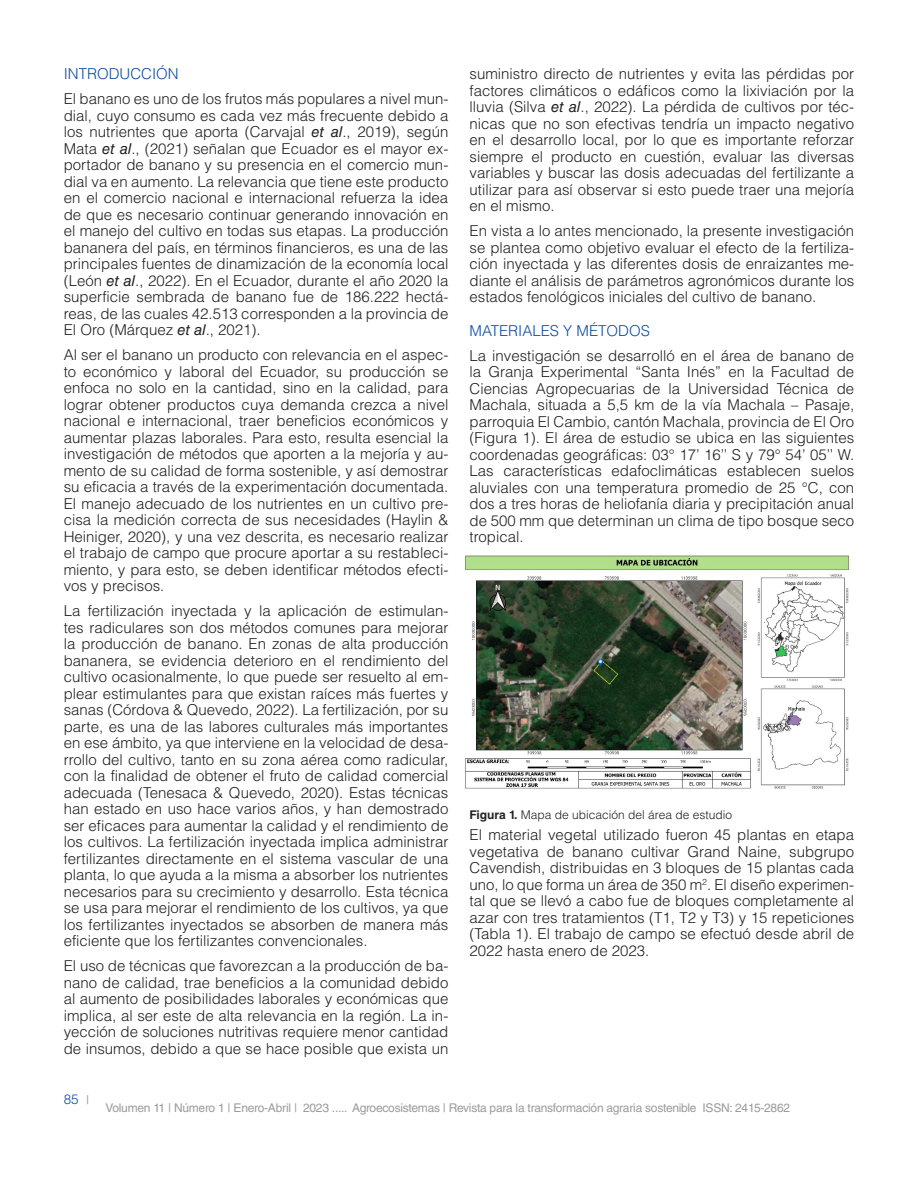
<style>
.page{position:relative;width:918px;height:1188px;background:#fff}
.page>*{position:absolute;margin:0;border:0;box-sizing:border-box;transform-origin:0 0}
.TEXTO{font:300 15px/16.5px "Helvetica LT Std";color:#231f20;text-align:justify}
.TITULOS_AZUL{font:300 15px "Helvetica LT Std";color:#0d4da1}
.t1{font:300 13.5px "Helvetica LT Std";color:#0d4da1}
.t2{font:12px "Helvetica LT Std";letter-spacing:-.02em;color:#999b9e}
.pie_de_foto{font:300 12px "Helvetica LT Std";color:#231f20}
.s1{font-weight:400;font-style:italic}
.s2{font-weight:700}
.s3{font-weight:400;font-size:12px;color:#999b9e}
</style>
<div class="page">
<img style="left:465px;top:555px;width:384px;height:234px">
<p class="TITULOS_AZUL" style="left:64px;top:65px;width:117px">INTRODUCCIÓN</p>
<p class="TEXTO" style="left:64px;top:91px;width:386px">El banano es uno de los frutos más populares a nivel mun&shy;dial, cuyo consumo es cada vez más frecuente debido a los nutrientes que aporta (Carvajal <span class="s1">et al</span>., 2019), según Mata <span class="s1">et al</span>., (2021) señalan que Ecuador es el mayor ex&shy;portador de banano y su presencia en el comercio mun&shy;dial va en aumento. La relevancia que tiene este producto en el comercio nacional e internacional refuerza la idea de que es necesario continuar generando innovación en el manejo del cultivo en todas sus etapas. La producción bananera del país, en términos financieros, es una de las principales fuentes de dinamización de la economía local (León <span class="s1">et al</span>., 2022). En el Ecuador, durante el año 2020 la superficie sembrada de banano fue de 186.222 hectá&shy;reas, de las cuales 42.513 corresponden a la provincia de El Oro (Márquez <span class="s1">et al</span>., 2021).</p>
<p class="TEXTO" style="left:64px;top:347px;width:386px">Al ser el banano un producto con relevancia en el aspec&shy;to económico y laboral del Ecuador, su producción se enfoca no solo en la cantidad, sino en la calidad, para lograr obtener productos cuya demanda crezca a nivel nacional e internacional, traer beneficios económicos y aumentar plazas laborales. Para esto, resulta esencial la investigación de métodos que aporten a la mejoría y au&shy;mento de su calidad de forma sostenible, y así demostrar su eficacia a través de la experimentación documentada.<br>El manejo adecuado de los nutrientes en un cultivo pre&shy;cisa la medición correcta de sus necesidades (Haylin &amp; Heiniger, 2020), y una vez descrita, es necesario realizar el trabajo de campo que procure aportar a su restableci&shy;miento, y para esto, se deben identificar métodos efecti&shy;vos y precisos.</p>
<p class="TEXTO" style="left:64px;top:603px;width:386px">La fertilización inyectada y la aplicación de estimulan&shy;tes radiculares son dos métodos comunes para mejorar la producción de banano. En zonas de alta producción bananera, se evidencia deterioro en el rendimiento del cultivo ocasionalmente, lo que puede ser resuelto al em&shy;plear estimulantes para que existan raíces más fuertes y sanas (Córdova &amp; Quevedo, 2022). La fertilización, por su parte, es una de las labores culturales más importantes en ese ámbito, ya que interviene en la velocidad de desa&shy;rrollo del cultivo, tanto en su zona aérea como radicular, con la finalidad de obtener el fruto de calidad comercial adecuada (Tenesaca &amp; Quevedo, 2020). Estas técnicas han estado en uso hace varios años, y han demostrado ser eficaces para aumentar la calidad y el rendimiento de los cultivos. La fertilización inyectada implica administrar fertilizantes directamente en el sistema vascular de una planta, lo que ayuda a la misma a absorber los nutrientes necesarios para su crecimiento y desarrollo. Esta técnica se usa para mejorar el rendimiento de los cultivos, ya que los fertilizantes inyectados se absorben de manera más eficiente que los fertilizantes convencionales.</p>
<p class="TEXTO" style="left:64px;top:958px;width:386px">El uso de técnicas que favorezcan a la producción de ba&shy;nano de calidad, trae beneficios a la comunidad debido al aumento de posibilidades laborales y económicas que implica, al ser este de alta relevancia en la región. La in&shy;yección de soluciones nutritivas requiere menor cantidad de insumos, debido a que se hace posible que exista un</p>
<p class="TEXTO" style="left:470px;top:66px;width:386px">suministro directo de nutrientes y evita las pérdidas por factores climáticos o edáficos como la lixiviación por la lluvia (Silva <span class="s1">et al</span>., 2022). La pérdida de cultivos por téc&shy;nicas que no son efectivas tendría un impacto negativo en el desarrollo local, por lo que es importante reforzar siempre el producto en cuestión, evaluar las diversas variables y buscar las dosis adecuadas del fertilizante a utilizar para así observar si esto puede traer una mejoría en el mismo.</p>
<p class="TEXTO" style="left:470px;top:223px;width:386px">En vista a lo antes mencionado, la presente investigación se plantea como objetivo evaluar el efecto de la fertiliza&shy;ción inyectada y las diferentes dosis de enraizantes me&shy;diante el análisis de parámetros agronómicos durante los estados fenológicos iniciales del cultivo de banano.</p>
<p class="TITULOS_AZUL" style="left:470px;top:321px;width:182px">MATERIALES Y MÉTODOS</p>
<p class="TEXTO" style="left:470px;top:347px;width:386px">La investigación se desarrolló en el área de banano de la Granja Experimental “Santa Inés” en la Facultad de Ciencias Agropecuarias de la Universidad Técnica de Machala, situada a 5,5 km de la vía Machala – Pasaje, parroquia El Cambio, cantón Machala, provincia de El Oro (Figura 1). El área de estudio se ubica en las siguientes coordenadas geográficas: 03° 17’ 16’’ S y 79° 54’ 05’’ W.<br>Las características edafoclimáticas establecen suelos aluviales con una temperatura promedio de 25 °C, con dos a tres horas de heliofanía diaria y precipitación anual de 500 mm que determinan un clima de tipo bosque seco tropical.</p>
<p class="pie_de_foto" style="left:470px;top:808px;width:264px"><span class="s2">Figura 1.</span> Mapa de ubicación del área de estudio</p>
<p class="TEXTO" style="left:470px;top:826px;width:386px">El material vegetal utilizado fueron 45 plantas en etapa vegetativa de banano cultivar Grand Naine, subgrupo Cavendish, distribuidas en 3 bloques de 15 plantas cada uno, lo que forma un área de 350 m<sup>2</sup>. El diseño experimen&shy;tal que se llevó a cabo fue de bloques completamente al azar con tres tratamientos (T1, T2 y T3) y 15 repeticiones (Tabla 1). El trabajo de campo se efectuó desde abril de 2022 hasta enero de 2023.</p>
<p class="t1" style="left:64px;top:1091px;width:27px">85 <span class="s3">|</span></p>
<p class="t2" style="left:106px;top:1100px;width:686px">Volumen 11 | Número 1 | Enero-Abril | 2023 ..... Agroecosistemas | Revista para la transformación agraria sostenible ISSN: 2415-2862</p>
</div>
